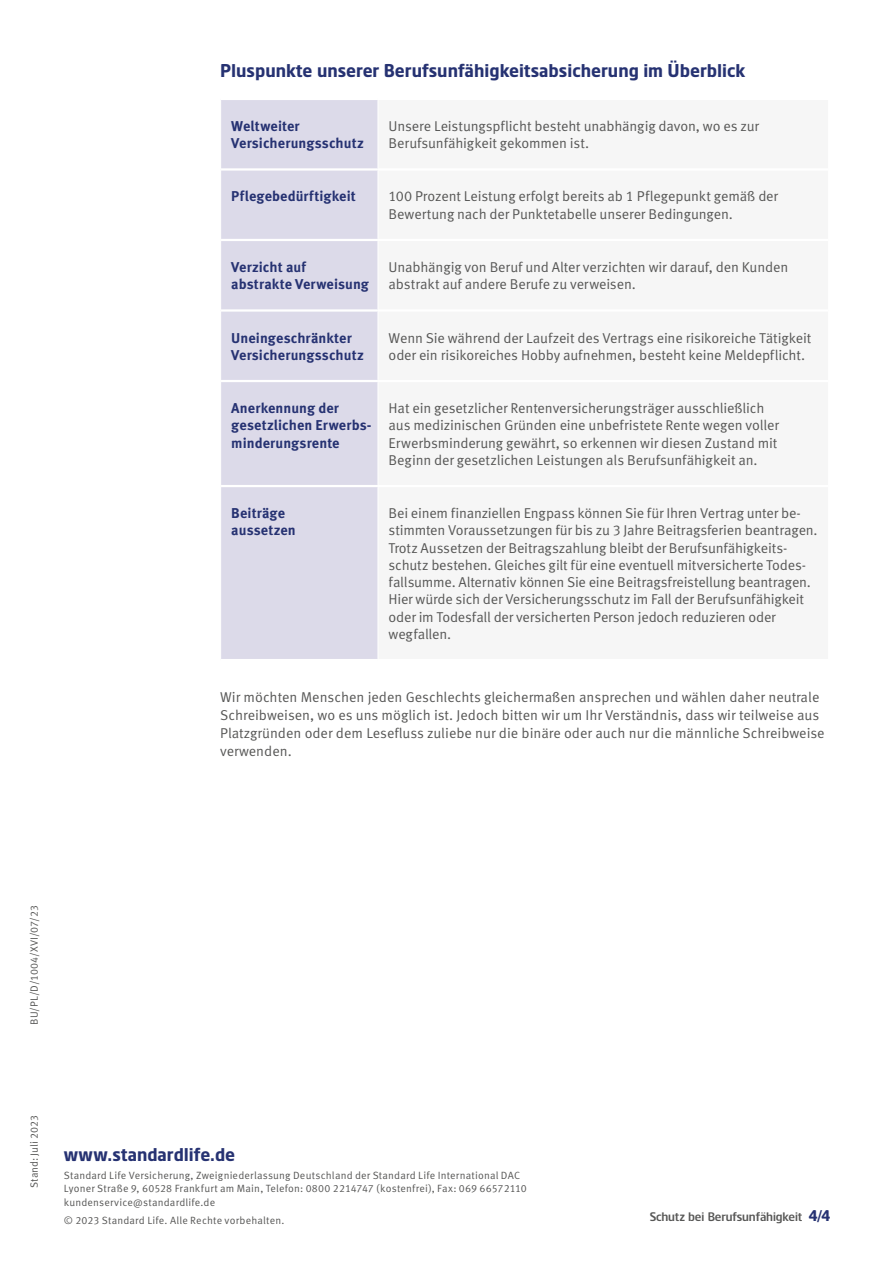
<style>
.page{position:relative;width:893px;height:1263px;background:#fff}
.page>*{position:absolute;margin:0;border:0;box-sizing:border-box;transform-origin:0 0}
.t1{font:700 18px "Standard Life";color:#263272}
.t2{font:14.25px/17.2px "Meta Standard Life Pro TF Norm";letter-spacing:-.01em;color:#575756}
.t3{font:700 14.25px/17.2px "Meta Standard Life Pro TF";letter-spacing:.005em;color:#263272}
.t4{font:12px "Standard Life";color:#575756}
.t5{font:10.5px/13.5px "Meta Standard Life Pro TF Norm";letter-spacing:.015em;color:#575756}
.s1{font-weight:700;font-size:15px;color:#263272}
</style>
<div class="page">
<div style="left:221px;top:100px;width:157px;height:559px;background:#dcdae9"></div>
<hr style="left:221px;top:168px;width:157px;height:3px;background:#fff">
<hr style="left:221px;top:239px;width:157px;height:2px;background:#fff">
<hr style="left:221px;top:309px;width:157px;height:3px;background:#fff">
<hr style="left:221px;top:380px;width:157px;height:2px;background:#fff">
<hr style="left:221px;top:485px;width:157px;height:2px;background:#fff">
<p class="t1" style="left:220px;top:60px;width:526px">Pluspunkte unserer Berufsunfähigkeitsabsicherung im Überblick</p>
<p class="t3" style="left:231px;top:116px;width:134px">Weltweiter<br>Versicherungsschutz</p>
<p class="t2" style="left:389px;top:116px;width:372px">Unsere Leistungspflicht besteht unabhängig davon, wo es zur<br>Berufsunfähigkeit gekommen ist.</p>
<p class="t3" style="left:231px;top:187px;width:126px">Pflegebedürftigkeit</p>
<p class="t2" style="left:389px;top:187px;width:391px">100 Prozent Leistung erfolgt bereits ab 1 Pflegepunkt gemäß der<br>Bewertung nach der Punktetabelle unserer Bedingungen.</p>
<p class="t3" style="left:231px;top:257px;width:139px">Verzicht auf abstrakte Verweisung</p>
<p class="t2" style="left:389px;top:257px;width:401px">Unabhängig von Beruf und Alter verzichten wir darauf, den Kunden abstrakt auf andere Berufe zu verweisen.</p>
<p class="t3" style="left:231px;top:328px;width:134px">Uneingeschränkter<br>Versicherungsschutz</p>
<p class="t2" style="left:389px;top:328px;width:424px">Wenn Sie während der Laufzeit des Vertrags eine risikoreiche Tätigkeit oder ein risikoreiches Hobby aufnehmen, besteht keine Meldepflicht.</p>
<p class="t3" style="left:231px;top:399px;width:142px">Anerkennung der gesetzlichen Erwerbs&shy;minderungsrente</p>
<p class="t2" style="left:389px;top:399px;width:392px">Hat ein gesetzlicher Rentenversicherungsträger ausschließlich aus medizinischen Gründen eine unbefristete Rente wegen voller Erwerbsminderung gewährt, so erkennen wir diesen Zustand mit Beginn der gesetzlichen Leistungen als Berufsunfähigkeit an.</p>
<p class="t3" style="left:231px;top:504px;width:66px">Beiträge aussetzen</p>
<p class="t2" style="left:389px;top:504px;width:431px">Bei einem finanziellen Engpass können Sie für Ihren Vertrag unter be&shy;stimmten Voraussetzungen für bis zu 3 Jahre Beitragsferien beantragen.<br>Trotz Aussetzen der Beitragszahlung bleibt der Berufsunfähigkeits&shy;schutz bestehen. Gleiches gilt für eine eventuell mitversicherte Todes&shy;fallsumme. Alternativ können Sie eine Beitragsfreistellung beantragen.<br>Hier würde sich der Versicherungsschutz im Fall der Berufsunfähigkeit oder im Todesfall der versicherten Person jedoch reduzieren oder wegfallen.</p>
<p class="t2" style="left:220px;top:687px;width:606px;line-height:18px">Wir möchten Menschen jeden Geschlechts gleichermaßen ansprechen und wählen daher neutrale Schreibweisen, wo es uns möglich ist. Jedoch bitten wir um Ihr Verständnis, dass wir teilweise aus Platzgründen oder dem Lesefluss zuliebe nur die binäre oder auch nur die männliche Schreibweise verwenden.</p>
<p class="t5" style="left:27px;top:1025px;width:121px;rotate:-90deg">BU/PL/D/1004/XVI/07/23</p>
<p class="t5" style="left:27px;top:1188px;width:74px;rotate:-90deg">Stand: Juli 2023</p>
<p class="t1" style="left:64px;top:1143px;width:173px">www.standardlife.de</p>
<p class="t5" style="left:64px;top:1168px;width:465px">Standard Life Versicherung, Zweigniederlassung Deutschland der Standard Life International DAC<br>Lyoner Straße 9, 60528 Frankfurt am Main, Telefon: 0800 2214747 (kostenfrei), Fax: 069 66572110 kundenservice@standardlife.de</p>
<p class="t5" style="left:64px;top:1212px;width:222px">© 2023 Standard Life. Alle Rechte vorbehalten.</p>
<p class="t4" style="left:650px;top:1209px;width:182px">Schutz bei Berufsunfähigkeit <span class="s1">4/4</span></p>
</div>
